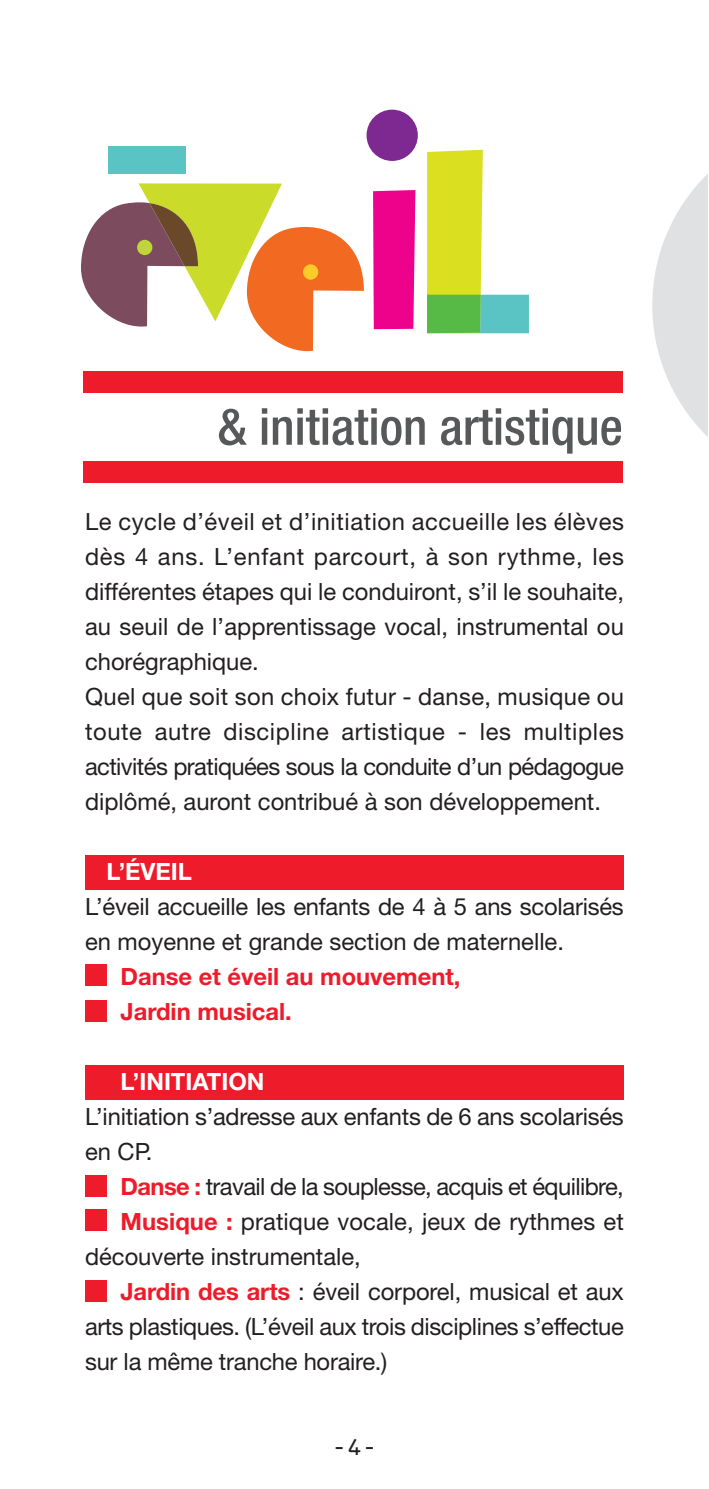
<style>
.page{position:relative;width:709px;height:1489px;background:#fff}
.page>*{position:absolute;margin:0;border:0;box-sizing:border-box;transform-origin:0 0}
.t1{font:500 condensed 50.5px "Helvetica Neue";color:#57585a}
.t2{font:23.75px/35px "Helvetica Neue";color:#231f20}
.t3{font:23.75px "Helvetica Neue";letter-spacing:-.025em;color:#231f20}
.t4{font:700 23.75px/35px "Helvetica Neue";color:#ee1b2b}
.t5{font:700 23.75px "Helvetica Neue";color:#fff}
.t6{font:500 20px "Progress";color:#231f20}
.s1{font-weight:700;color:#ee1b2b}
</style>
<div class="page">
<svg style="left:652px;top:174px;width:56px;height:263px"></svg>
<div style="left:85px;top:1065px;width:539px;height:34px;background:#ee1b2b"></div>
<div style="left:85px;top:854px;width:539px;height:35px;background:#ee1b2b"></div>
<div style="left:373px;top:190px;width:42px;height:139px;background:#ed028c"></div>
<div style="left:366px;top:110px;width:52px;height:51px;background:#7e2991;border-radius:50%"></div>
<svg style="left:81px;top:183px;width:283px;height:168px"></svg>
<div style="left:303px;top:264px;width:15px;height:16px;background:#fdcb29;border-radius:50%"></div>
<svg style="left:427px;top:150px;width:102px;height:183px"></svg>
<div style="left:427px;top:295px;width:53px;height:38px;background:#57ba47"></div>
<div style="left:108px;top:146px;width:77px;height:28px;background:#59c4c3"></div>
<div style="left:83px;top:371px;width:540px;height:21px;background:#ee1b2b"></div>
<div style="left:83px;top:460px;width:540px;height:22px;background:#ee1b2b"></div>
<div style="left:85px;top:964px;width:21px;height:22px;background:#ee1b2b"></div>
<div style="left:85px;top:1000px;width:21px;height:21px;background:#ee1b2b"></div>
<div style="left:85px;top:1174px;width:21px;height:22px;background:#ee1b2b"></div>
<div style="left:85px;top:1209px;width:21px;height:21px;background:#ee1b2b"></div>
<div style="left:85px;top:1280px;width:21px;height:21px;background:#ee1b2b"></div>
<h1 class="t1" style="left:218px;top:396px;width:406px">&amp; initiation artistique</h1>
<p class="t2" style="left:85px;top:503px;width:540px">Le cycle d’éveil et d’initiation accueille les élèves dès 4 ans. L’enfant parcourt, à son rythme, les différentes étapes qui le conduiront, s’il le souhaite, au seuil de l’apprentissage vocal, instrumental ou chorégraphique.<br>Quel que soit son choix futur - danse, musique ou toute autre discipline artistique - les multiples activités pratiquées sous la conduite d’un pédagogue diplômé, auront contribué à son développement.</p>
<p class="t5" style="left:106px;top:857px;width:87px">L’ÉVEIL</p>
<p class="t2" style="left:85px;top:888px;width:540px">L’éveil accueille les enfants de 4 à 5 ans scolarisés en moyenne et grande section de maternelle.</p>
<p class="t4" style="left:120px;top:958px;width:341px">Danse et éveil au mouvement,<br>Jardin musical.</p>
<p class="t5" style="left:120px;top:1067px;width:145px">L’INITIATION</p>
<p class="t2" style="left:85px;top:1098px;width:540px">L’initiation s’adresse aux enfants de 6 ans scolarisés en CP.</p>
<p class="t3" style="left:120px;top:1172px;width:505px"><span class="s1">Danse :</span> travail de la souplesse, acquis et équilibre,</p>
<p class="t2" style="left:120px;top:1203px;width:505px"><span class="s1">Musique :</span> pratique vocale, jeux de rythmes et</p>
<p class="t2" style="left:85px;top:1238px;width:277px">découverte instrumentale,</p>
<p class="t2" style="left:120px;top:1273px;width:505px"><span class="s1">Jardin des arts</span> : éveil corporel, musical et aux</p>
<p class="t2" style="left:85px;top:1308px;width:540px">arts plastiques. (L’éveil aux trois disciplines s’effectue</p>
<p class="t2" style="left:85px;top:1343px;width:304px">sur la même tranche horaire.)</p>
<p class="t6" style="left:335px;top:1433px;width:39px">-4-</p>
</div>
